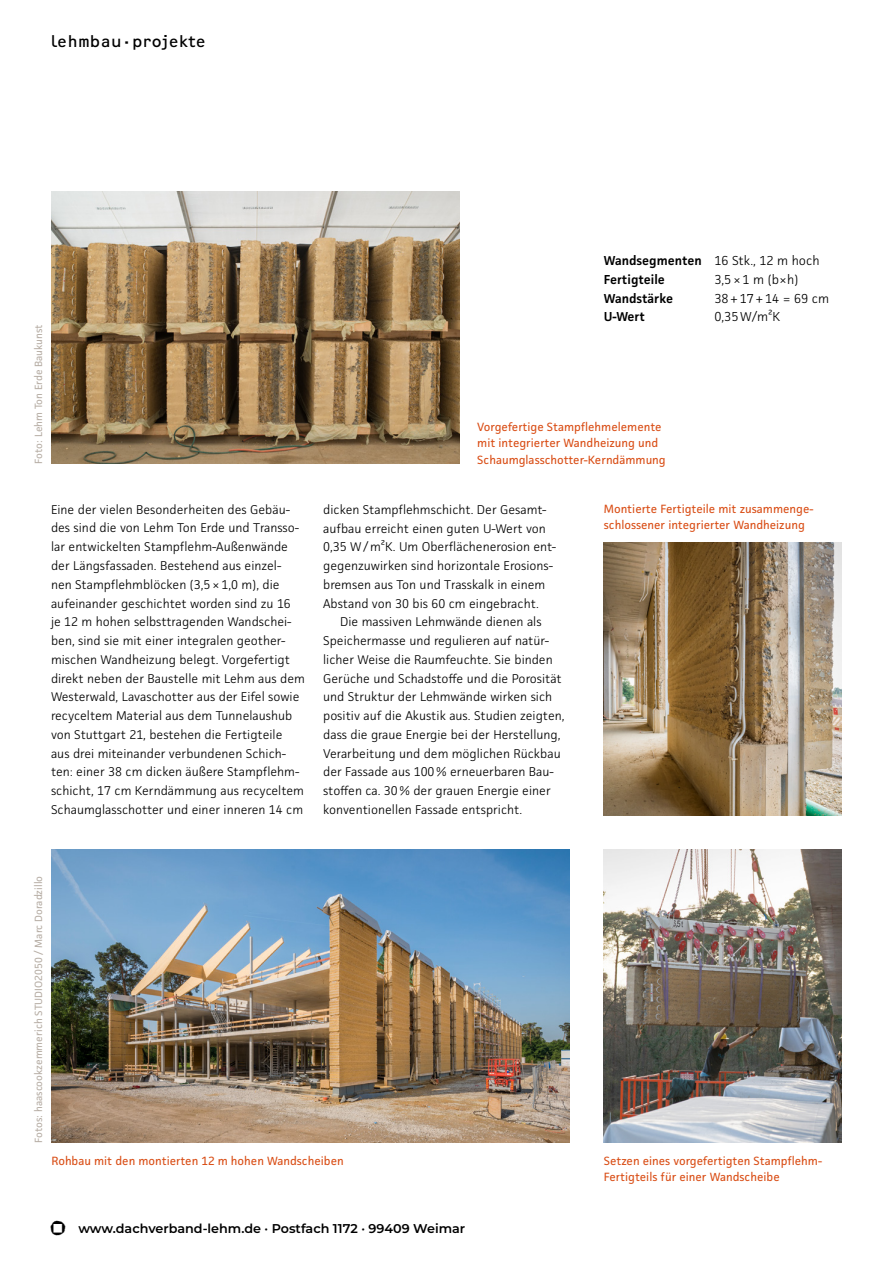
<style>
.page{position:relative;width:893px;height:1263px;background:#fff}
.page>*{position:absolute;margin:0;border:0;box-sizing:border-box;transform-origin:0 0}
.t1{font:16.5px "DVLOCR F Regular";color:#000}
.t2{font:600 13.05px/18.8px "Facit";color:#000}
.t3{font:300 13.05px "Facit";color:#000}
.t4{font:300 12.75px/18.8px "Facit";color:#000}
.t5{font:600 12.75px "Montserrat";color:#000}
.t6{font:12px/16.5px "Facit";color:#d94d15}
.t7{font:10.5px "Facit";color:#b6ada4}
.s1{font-weight:300}
.s2{font-family:"DVLOCR F Light";font-weight:400;font-size:13.5px}
</style>
<div class="page">
<img style="left:51px;top:191px;width:408px;height:272px">
<img style="left:604px;top:849px;width:238px;height:294px">
<img style="left:51px;top:849px;width:519px;height:294px">
<img style="left:604px;top:542px;width:238px;height:273px">
<p class="t1" style="left:51px;top:31px;width:157px">lehmbau·projekte</p>
<p class="t7" style="left:32px;top:463px;width:141px;rotate:-90deg">Foto: Lehm Ton Erde Baukunst</p>
<p class="t2" style="left:604px;top:251px;width:217px">Wandsegmenten <span class="s1">16 Stk., 12 m hoch<br></span>Fertigteile</p>
<p class="t3" style="left:714px;top:271px;width:86px">3,5×1 m (b×h)</p>
<p class="t2" style="left:604px;top:288px;width:71px">Wandstärke</p>
<p class="t3" style="left:714px;top:290px;width:116px">38+17+14 = 69 cm</p>
<p class="t2" style="left:604px;top:307px;width:43px">U-Wert</p>
<p class="t3" style="left:714px;top:309px;width:67px">0,35W/m²K</p>
<p class="t6" style="left:477px;top:418px;width:190px">Vorgefertige Stampflehmelemente mit integrierter Wandheizung und<br>Schaumglasschotter-Kerndämmung</p>
<p class="t4" style="left:51px;top:500px;width:255px">Eine der vielen Besonderheiten des Gebäu&shy;des sind die von Lehm Ton Erde und Transso&shy;lar entwickelten Stampflehm-Außenwände der Längsfassaden. Bestehend aus einzel&shy;nen Stampflehmblöcken (3,5×1,0 m), die aufeinander geschichtet worden sind zu 16<br>je 12 m hohen selbsttragenden Wandschei&shy;ben, sind sie mit einer integralen geother&shy;mischen Wandheizung belegt. Vorgefertigt direkt neben der Baustelle mit Lehm aus dem Westerwald, Lavaschotter aus der Eifel sowie recyceltem Material aus dem Tunnelaushub von Stuttgart 21, bestehen die Fertigteile<br>aus drei miteinander verbundenen Schich&shy;ten: einer 38 cm dicken äußere Stampflehm&shy;schicht, 17 cm Kerndämmung aus recyceltem Schaumglasschotter und einer inneren 14 cm</p>
<p class="t4" style="left:323px;top:500px;width:235px">dicken Stampflehmschicht. Der Gesamt&shy;aufbau erreicht einen guten U-Wert von 0,35 W/m²K. Um Oberflächenerosion ent&shy;gegenzuwirken sind horizontale Erosions&shy;bremsen aus Ton und Trasskalk in einem Abstand von 30 bis 60 cm eingebracht.</p>
<p class="t4" style="left:323px;top:612px;width:243px;text-indent:17px">Die massiven Lehmwände dienen als Speichermasse und regulieren auf natür&shy;licher Weise die Raumfeuchte. Sie binden Gerüche und Schadstoffe und die Porosität und Struktur der Lehmwände wirken sich positiv auf die Akustik aus. Studien zeigten, dass die graue Energie bei der Herstellung, Verarbeitung und dem möglichen Rückbau der Fassade aus 100% erneuerbaren Bau&shy;stoffen ca. 30% der grauen Energie einer konventionellen Fassade entspricht.</p>
<p class="t6" style="left:604px;top:500px;width:211px">Montierte Fertigteile mit zusammenge&shy;schlossener integrierter Wandheizung</p>
<p class="t7" style="left:32px;top:1143px;width:268px;rotate:-90deg">Fotos: haascookzemmerich STUDIO2050 / Marc Doradzillo</p>
<p class="t6" style="left:51px;top:1152px;width:294px">Rohbau mit den montierten 12 m hohen Wandscheiben</p>
<p class="t6" style="left:604px;top:1152px;width:220px">Setzen eines vorgefertigten Stampflehm-<br>Fertigteils für einer Wandscheibe</p>
<p class="t5" style="left:51px;top:1219px;width:416px"><span class="s2">Þ</span> www.dachverband-lehm.de · Postfach 1172 · 99409 Weimar</p>
</div>
